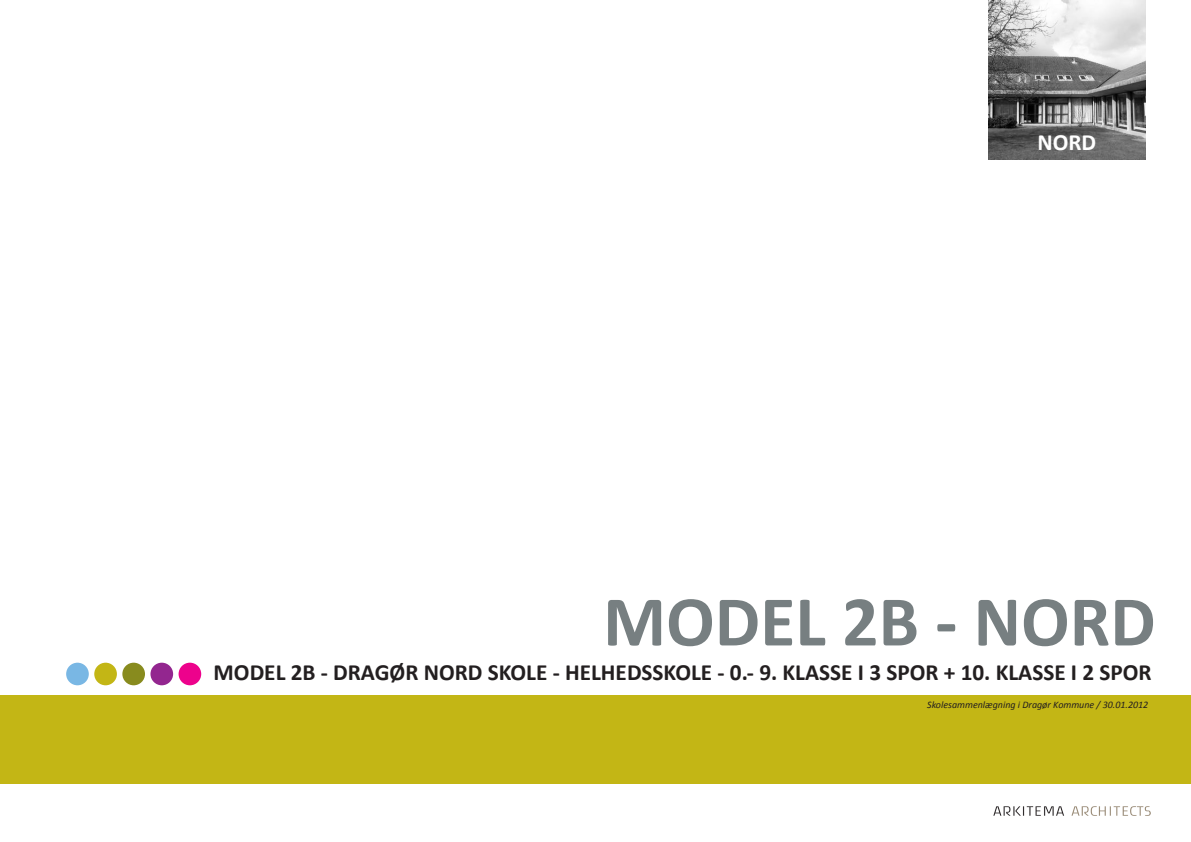
<style>
.page{position:relative;width:1191px;height:842px;background:#fff}
.page>*{position:absolute;margin:0;border:0;box-sizing:border-box;transform-origin:0 0}
.D_OVERSKRIFT{font:700 72px "Calibri";color:#777f81}
.D_OVERSKRIFT-2{font:700 23.2px "Calibri";color:#231f20}
.D_OVERSKRIFT-3{font:700 23.2px "Calibri";color:#fff}
.D_SIDEFOD{font:italic 10px "Calibri";color:#231f20}
</style>
<div class="page">
<img style="left:988px;top:0;width:157px;height:160px">
<div style="left:1px;top:694px;width:1190px;height:89px;background:#c3b615"></div>
<img style="left:993px;top:806px;width:157px;height:10px">
<div style="left:66px;top:663px;width:23px;height:22px;background:#79b7e4;border-radius:50%"></div>
<div style="left:94px;top:663px;width:23px;height:22px;background:#c3b615;border-radius:50%"></div>
<div style="left:150px;top:663px;width:23px;height:22px;background:#93268f;border-radius:50%"></div>
<div style="left:122px;top:663px;width:23px;height:22px;background:#888b1e;border-radius:50%"></div>
<div style="left:179px;top:663px;width:22px;height:22px;background:#ed028c;border-radius:50%"></div>
<p class="D_OVERSKRIFT-3" style="left:1037px;top:128px;width:60px">NORD</p>
<p class="D_OVERSKRIFT" style="left:603px;top:575px;width:554px">MODEL 2B - NORD</p>
<p class="D_OVERSKRIFT-2" style="left:214px;top:658px;width:939px">MODEL 2B - DRAGØR NORD SKOLE - HELHEDSSKOLE - 0.- 9. KLASSE I 3 SPOR + 10. KLASSE I 2 SPOR</p>
<p class="D_SIDEFOD" style="left:927px;top:698px;width:223px">Skolesammenlægning i Dragør Kommune / 30.01.2012</p>
</div>
